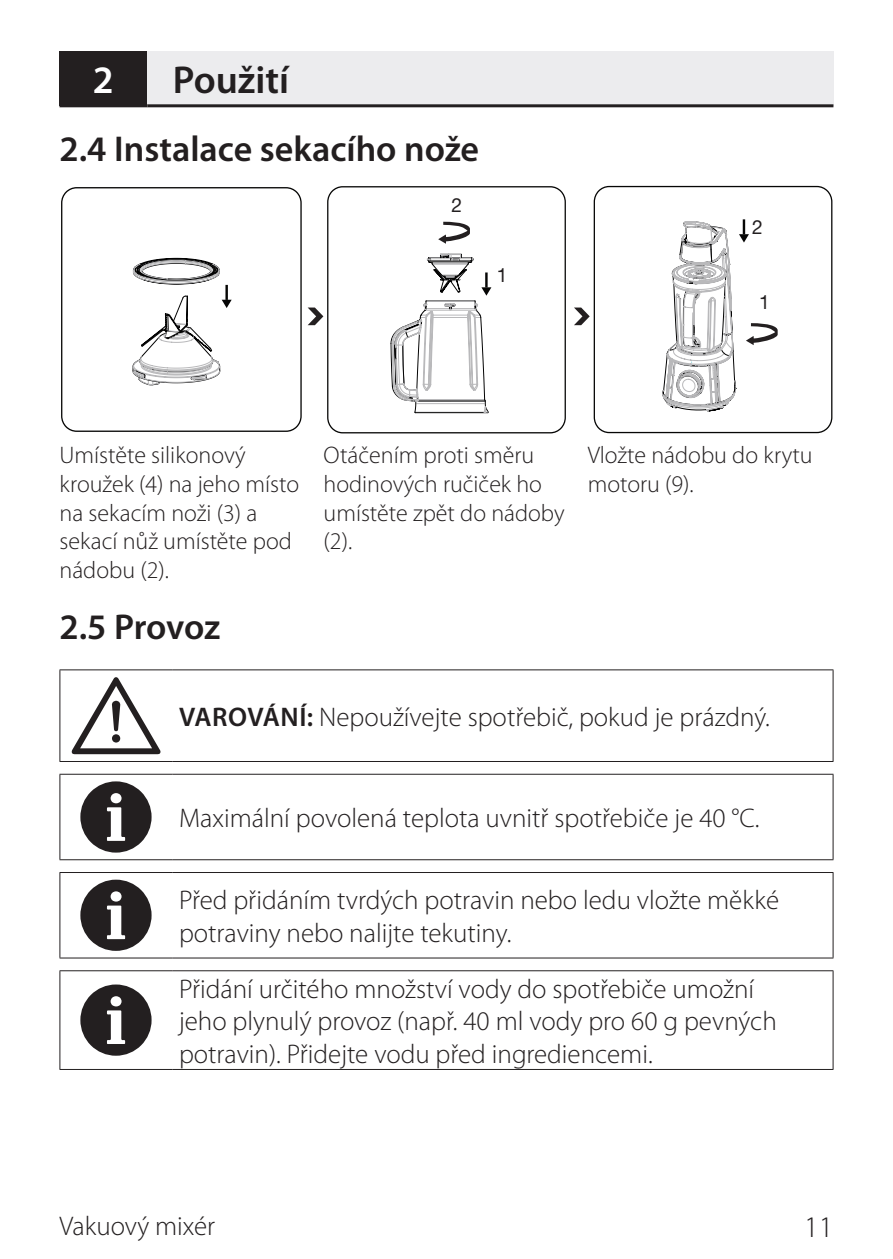
<style>
.page{position:relative;width:893px;height:1259px;background:#fff}
.page>*{position:absolute;margin:0;border:0;box-sizing:border-box;transform-origin:0 0}
.Nadpis_13{font:600 39px "Myriad Pro";color:#231f20}
.Nadpis_13-2{font:600 39px "Myriad Pro";color:#fff}
.Podnadpis_12{font:600 36px "Myriad Pro";color:#231f20}
.t1{font:300 30px "Myriad Pro";color:#231f20}
.Základný_9{font:300 27px/32.4px "Myriad Pro";color:#231f20}
.Základný_8{font:300 24px/28.8px "Myriad Pro";color:#231f20}
.t2{font:19.5px "Helvetica Neue LT Pro";color:#231f20}
.s1{font-weight:600}
</style>
<div class="page">
<div style="left:60px;top:51px;width:87px;height:55px;background:#231f20"></div>
<div style="left:147px;top:51px;width:686px;height:55px;background:#ececee"></div>
<hr style="left:60px;top:104px;width:87px;height:3px;background:#231f20">
<hr style="left:147px;top:104px;width:686px;height:3px;background:#231f20">
<svg style="left:593px;top:185px;width:239px;height:248px"></svg>
<svg style="left:308px;top:307px;width:15px;height:18px"></svg>
<svg style="left:574px;top:307px;width:16px;height:18px"></svg>
<svg style="left:61px;top:187px;width:241px;height:245px"></svg>
<svg style="left:662px;top:219px;width:116px;height:209px"></svg>
<svg style="left:327px;top:186px;width:239px;height:247px"></svg>
<svg style="left:438px;top:222px;width:32px;height:22px"></svg>
<svg style="left:390px;top:253px;width:101px;height:181px"></svg>
<svg style="left:132px;top:258px;width:100px;height:128px"></svg>
<hr style="left:60px;top:669px;width:112px;height:1px;background:#231f20">
<hr style="left:59px;top:670px;width:1px;height:91px;background:#231f20">
<hr style="left:172px;top:669px;width:661px;height:1px;background:#231f20">
<hr style="left:833px;top:670px;width:1px;height:91px;background:#231f20">
<hr style="left:60px;top:761px;width:112px;height:1px;background:#231f20">
<hr style="left:172px;top:761px;width:661px;height:1px;background:#231f20">
<svg style="left:72px;top:677px;width:88px;height:77px"></svg>
<hr style="left:60px;top:773px;width:112px;height:2px;background:#231f20">
<hr style="left:59px;top:774px;width:1px;height:85px;background:#231f20">
<hr style="left:172px;top:773px;width:661px;height:2px;background:#231f20">
<hr style="left:833px;top:774px;width:1px;height:85px;background:#231f20">
<hr style="left:60px;top:859px;width:112px;height:1px;background:#231f20">
<hr style="left:172px;top:859px;width:661px;height:1px;background:#231f20">
<svg style="left:80px;top:781px;width:72px;height:71px"></svg>
<hr style="left:60px;top:872px;width:112px;height:1px;background:#231f20">
<hr style="left:59px;top:873px;width:1px;height:84px;background:#231f20">
<hr style="left:172px;top:872px;width:661px;height:1px;background:#231f20">
<hr style="left:833px;top:873px;width:1px;height:84px;background:#231f20">
<hr style="left:60px;top:957px;width:112px;height:1px;background:#231f20">
<hr style="left:172px;top:957px;width:661px;height:1px;background:#231f20">
<svg style="left:80px;top:879px;width:72px;height:72px"></svg>
<hr style="left:60px;top:970px;width:112px;height:1px;background:#231f20">
<hr style="left:59px;top:971px;width:1px;height:98px;background:#231f20">
<hr style="left:172px;top:970px;width:661px;height:1px;background:#231f20">
<hr style="left:833px;top:971px;width:1px;height:98px;background:#231f20">
<hr style="left:60px;top:1069px;width:112px;height:1px;background:#231f20">
<hr style="left:172px;top:1069px;width:661px;height:1px;background:#231f20">
<svg style="left:80px;top:984px;width:72px;height:71px"></svg>
<p class="Nadpis_13-2" style="left:93px;top:55px;width:22px">2</p>
<p class="Nadpis_13" style="left:173px;top:55px;width:118px">Použití</p>
<p class="Podnadpis_12" style="left:60px;top:126px;width:421px">2.4 Instalace sekacího nože</p>
<p class="t2" style="left:451px;top:193px;width:12px">2</p>
<p class="t2" style="left:497px;top:264px;width:12px">1</p>
<p class="t2" style="left:752px;top:215px;width:12px">2</p>
<p class="t2" style="left:759px;top:290px;width:12px">1</p>
<p class="Základný_8" style="left:60px;top:441px;width:241px">Umístěte silikonový kroužek (4) na jeho místo na sekacím noži (3) a sekací nůž umístěte pod nádobu (2).</p>
<p class="Základný_8" style="left:324px;top:441px;width:243px">Otáčením proti směru hodinových ručiček ho umístěte zpět do nádoby (2).</p>
<p class="Základný_8" style="left:588px;top:441px;width:226px">Vložte nádobu do krytu motoru (9).</p>
<p class="Podnadpis_12" style="left:60px;top:604px;width:162px">2.5 Provoz</p>
<p class="Základný_9" style="left:179px;top:701px;width:592px"><span class="s1">VAROVÁNÍ:</span> Nepoužívejte spotřebič, pokud je prázdný.</p>
<p class="Základný_9" style="left:179px;top:802px;width:582px">Maximální povolená teplota uvnitř spotřebiče je 40 °C.</p>
<p class="Základný_9" style="left:179px;top:884px;width:602px">Před přidáním tvrdých potravin nebo ledu vložte měkké potraviny nebo nalijte tekutiny.</p>
<p class="Základný_9" style="left:179px;top:973px;width:599px">Přidání určitého množství vody do spotřebiče umožní jeho plynulý provoz (např. 40 ml vody pro 60 g pevných potravin). Přidejte vodu před ingrediencemi.</p>
<p class="Základný_9" style="left:60px;top:1209px;width:157px">Vakuový mixér</p>
<p class="t1" style="left:804px;top:1210px;width:31px">11</p>
</div>
